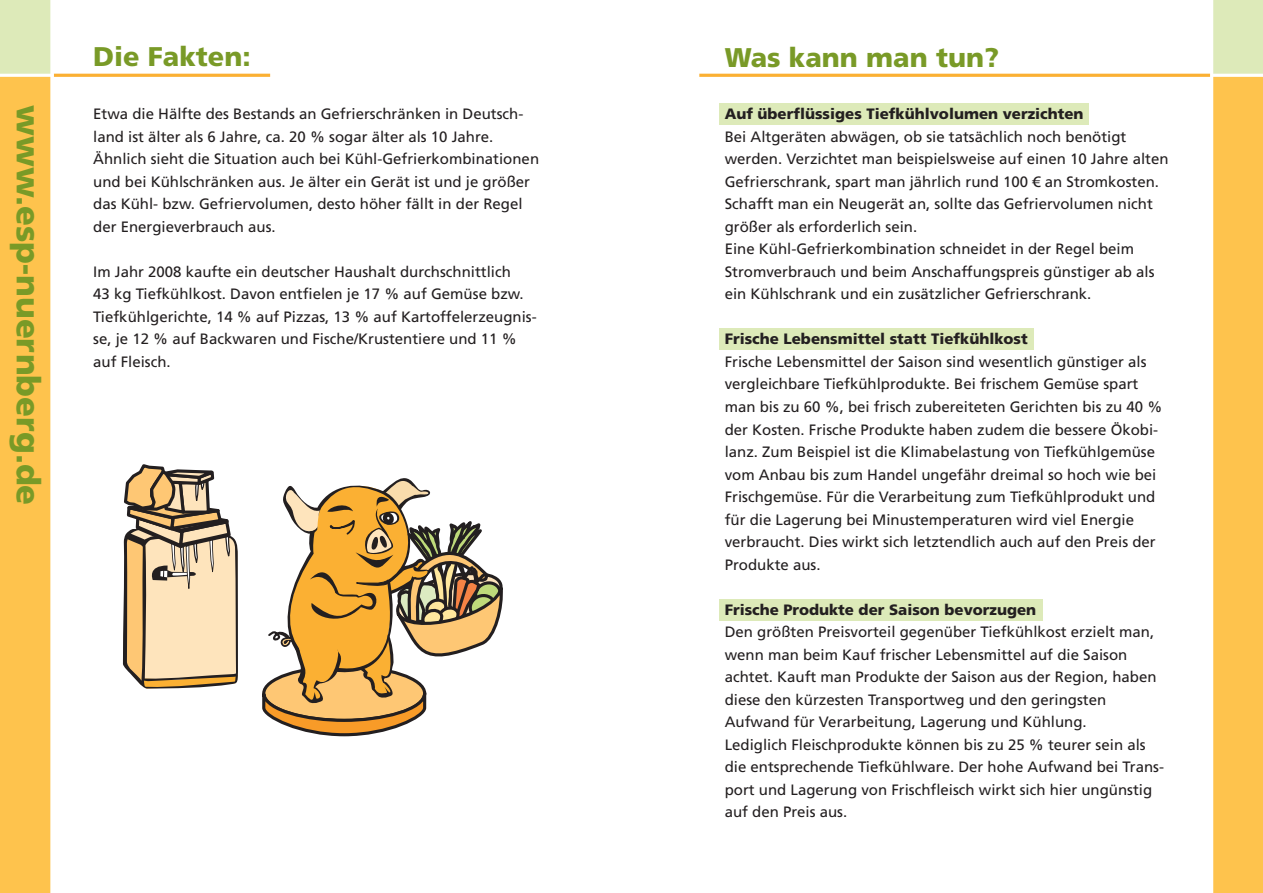
<style>
.page{position:relative;width:1263px;height:893px;background:#fff}
.page>*{position:absolute;margin:0;border:0;box-sizing:border-box;transform-origin:0 0}
.t1{font:900 32.7px "Frutiger LT Std";color:#799a27}
.t2{font:900 27px "Frutiger LT Std";color:#799a27}
.t3{font:15px/22.5px "Frutiger LT Std";color:#231f20}
.t4{font:900 15px "Frutiger LT Std";color:#231f20}
</style>
<div class="page">
<div style="left:719px;top:599px;width:323px;height:22px;background:#ddeab9"></div>
<div style="left:718px;top:326px;width:317px;height:25px;border:3px solid #fff"></div>
<div style="left:719px;top:328px;width:315px;height:21px;background:#ddeab9"></div>
<div style="left:718px;top:102px;width:372px;height:25px;border:3px solid #fff"></div>
<div style="left:719px;top:104px;width:370px;height:21px;background:#ddeab9"></div>
<div style="left:0;top:0;width:52px;height:75px;background:#ddeab9"></div>
<div style="left:0;top:75px;width:52px;height:818px;background:#fec34d"></div>
<hr style="left:0;top:74px;width:52px;height:3px;background:#fff">
<div style="left:1212px;top:0;width:51px;height:75px;background:#ddeab9"></div>
<hr style="left:699px;top:74px;width:513px;height:2px;background:#fbb033">
<div style="left:1212px;top:75px;width:51px;height:818px;background:#fec34d"></div>
<hr style="left:1211px;top:74px;width:52px;height:3px;background:#fff">
<hr style="left:1210px;top:0;width:3px;height:893px;background:#fff">
<svg style="left:122px;top:464px;width:116px;height:224px;background:#d1ba97"></svg>
<svg style="left:262px;top:478px;width:241px;height:259px"></svg>
<hr style="left:52px;top:75px;width:218px;height:1px;background:#fbb033">
<hr style="left:51px;top:0;width:3px;height:893px;background:#fff">
<h1 class="t1" style="left:41px;top:105px;width:402px;rotate:90deg">www.esp-nuernberg.de</h1>
<h2 class="t2" style="left:93px;top:46px;width:159px">Die Fakten:</h2>
<h2 class="t2" style="left:725px;top:46px;width:276px">Was kann man tun?</h2>
<p class="t3" style="left:93px;top:104px;width:447px">Etwa die Hälfte des Bestands an Gefrierschränken in Deutsch&shy;land ist älter als 6 Jahre, ca. 20 % sogar älter als 10 Jahre.<br>Ähnlich sieht die Situation auch bei Kühl-Gefrierkombinationen und bei Kühlschränken aus. Je älter ein Gerät ist und je größer das Kühl- bzw. Gefriervolumen, desto höher fällt in der Regel der Energieverbrauch aus.</p>
<p class="t3" style="left:93px;top:262px;width:445px">Im Jahr 2008 kaufte ein deutscher Haushalt durchschnittlich<br>43 kg Tiefkühlkost. Davon entfielen je 17 % auf Gemüse bzw.<br>Tiefkühlgerichte, 14 % auf Pizzas, 13 % auf Kartoffelerzeugnis&shy;se, je 12 % auf Backwaren und Fische/Krustentiere und 11 % auf Fleisch.</p>
<p class="t4" style="left:725px;top:108px;width:360px">Auf überflüssiges Tiefkühlvolumen verzichten</p>
<p class="t3" style="left:725px;top:127px;width:445px">Bei Altgeräten abwägen, ob sie tatsächlich noch benötigt werden. Verzichtet man beispielsweise auf einen 10 Jahre alten Gefrierschrank, spart man jährlich rund 100 € an Stromkosten.<br>Schafft man ein Neugerät an, sollte das Gefriervolumen nicht größer als erforderlich sein.<br>Eine Kühl-Gefrierkombination schneidet in der Regel beim Stromverbrauch und beim Anschaffungspreis günstiger ab als ein Kühlschrank und ein zusätzlicher Gefrierschrank.</p>
<p class="t4" style="left:725px;top:333px;width:304px">Frische Lebensmittel statt Tiefkühlkost</p>
<p class="t3" style="left:725px;top:352px;width:439px">Frische Lebensmittel der Saison sind wesentlich günstiger als vergleichbare Tiefkühlprodukte. Bei frischem Gemüse spart man bis zu 60 %, bei frisch zubereiteten Gerichten bis zu 40 % der Kosten. Frische Produkte haben zudem die bessere Ökobi&shy;lanz. Zum Beispiel ist die Klimabelastung von Tiefkühlgemüse vom Anbau bis zum Handel ungefähr dreimal so hoch wie bei Frischgemüse. Für die Verarbeitung zum Tiefkühlprodukt und für die Lagerung bei Minustemperaturen wird viel Energie verbraucht. Dies wirkt sich letztendlich auch auf den Preis der Produkte aus.</p>
<p class="t4" style="left:725px;top:603px;width:313px">Frische Produkte der Saison bevorzugen</p>
<p class="t3" style="left:725px;top:622px;width:441px">Den größten Preisvorteil gegenüber Tiefkühlkost erzielt man, wenn man beim Kauf frischer Lebensmittel auf die Saison achtet. Kauft man Produkte der Saison aus der Region, haben diese den kürzesten Transportweg und den geringsten Aufwand für Verarbeitung, Lagerung und Kühlung.<br>Lediglich Fleischprodukte können bis zu 25 % teurer sein als die entsprechende Tiefkühlware. Der hohe Aufwand bei Trans&shy;port und Lagerung von Frischfleisch wirkt sich hier ungünstig auf den Preis aus.</p>
</div>
